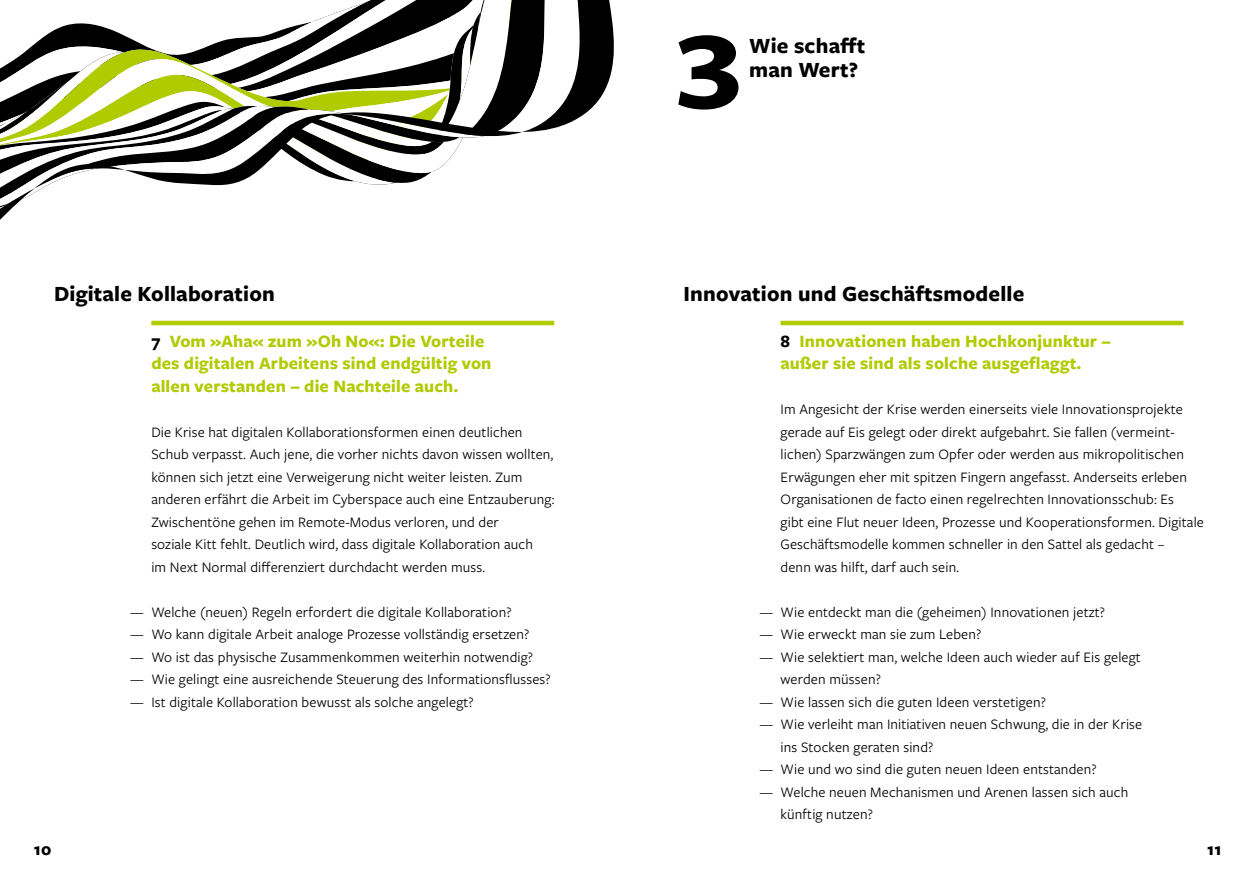
<style>
.page{position:relative;width:1259px;height:893px;background:#fff}
.page>*{position:absolute;margin:0;border:0;box-sizing:border-box;transform-origin:0 0}
.t1{font:700 109.2px "Freight Sans Pro";color:#000;scale:1.22 1}
.t2{font:700 22.5px/24px "Freight Sans Pro";letter-spacing:.01em;color:#000}
.t3{font:700 18px/22.5px "Freight Sans Pro";letter-spacing:.01em;color:#b0cb00}
.t4{font:700 18px "Freight Sans Pro";color:#000}
.t5{font:15px/22.5px "Freight Sans Pro";letter-spacing:.01em;color:#000}
.s1{color:#000}
</style>
<div class="page">
<hr style="left:780px;top:321px;width:403px;height:4px;background:#b0cb00">
<svg style="left:0;top:0;width:868px;height:326px"></svg>
<h2 class="t2" style="left:54px;top:280px;width:222px">Digitale Kollaboration</h2>
<p class="t3" style="left:151px;top:329px;width:342px"><span class="s1">7</span> Vom »Aha« zum »Oh No«: Die Vorteile des digitalen Arbeitens sind endgültig von allen verstanden – die Nachteile auch.</p>
<p class="t5" style="left:151px;top:420px;width:405px">Die Krise hat digitalen Kollaborationsformen einen deutlichen Schub verpasst. Auch jene, die vorher nichts davon wissen wollten, können sich jetzt eine Verweigerung nicht weiter leisten. Zum anderen erfährt die Arbeit im Cyberspace auch eine Entzauberung:<br>Zwischentöne gehen im Remote-Modus verloren, und der<br>soziale Kitt fehlt. Deutlich wird, dass digitale Kollaboration auch<br>im Next Normal differenziert durchdacht werden muss.</p>
<p class="t5" style="left:130px;top:600px;width:383px">— Welche (neuen) Regeln erfordert die digitale Kollaboration?</p>
<p class="t5" style="left:130px;top:622px;width:401px">— Wo kann digitale Arbeit analoge Prozesse vollständig ersetzen?</p>
<p class="t5" style="left:130px;top:645px;width:404px">— Wo ist das physische Zusammenkommen weiterhin notwendig?</p>
<p class="t5" style="left:130px;top:667px;width:422px">— Wie gelingt eine ausreichende Steuerung des Informationsflusses?</p>
<p class="t5" style="left:130px;top:690px;width:345px">— Ist digitale Kollaboration bewusst als solche angelegt?</p>
<h1 class="t1" style="left:677px;top:-22px;width:54px">3</h1>
<h2 class="t2" style="left:749px;top:32px;width:117px">Wie schafft man Wert?</h2>
<h2 class="t2" style="left:683px;top:280px;width:342px">Innovation und Geschäftsmodelle</h2>
<p class="t3" style="left:780px;top:329px;width:332px"><span class="s1">8</span> Innovationen haben Hochkonjunktur – außer sie sind als solche ausgeflaggt.</p>
<p class="t5" style="left:780px;top:397px;width:425px">Im Angesicht der Krise werden einerseits viele Innovationsprojekte gerade auf Eis gelegt oder direkt aufgebahrt. Sie fallen (vermeint&shy;lichen) Sparzwängen zum Opfer oder werden aus mikropolitischen Erwägungen eher mit spitzen Fingern angefasst. Anderseits erleben Organisationen de facto einen regelrechten Innovationsschub: Es<br>gibt eine Flut neuer Ideen, Prozesse und Kooperationsformen. Digitale Geschäftsmodelle kommen schneller in den Sattel als gedacht –<br>denn was hilft, darf auch sein.</p>
<p class="t5" style="left:759px;top:600px;width:347px">— Wie entdeckt man die (geheimen) Innovationen jetzt?</p>
<p class="t5" style="left:759px;top:622px;width:223px">— Wie erweckt man sie zum Leben?</p>
<p class="t5" style="left:780px;top:645px;width:362px;text-indent:-21px">— Wie selektiert man, welche Ideen auch wieder auf Eis gelegt werden müssen?</p>
<p class="t5" style="left:759px;top:690px;width:288px">— Wie lassen sich die guten Ideen verstetigen?</p>
<p class="t5" style="left:780px;top:712px;width:363px;text-indent:-21px">— Wie verleiht man Initiativen neuen Schwung, die in der Krise ins Stocken geraten sind?</p>
<p class="t5" style="left:759px;top:757px;width:339px">— Wie und wo sind die guten neuen Ideen entstanden?</p>
<p class="t5" style="left:780px;top:780px;width:349px;text-indent:-21px">— Welche neuen Mechanismen und Arenen lassen sich auch künftig nutzen?</p>
<p class="t4" style="left:34px;top:836px;width:19px">10</p>
<p class="t4" style="left:1207px;top:836px;width:16px">11</p>
</div>
